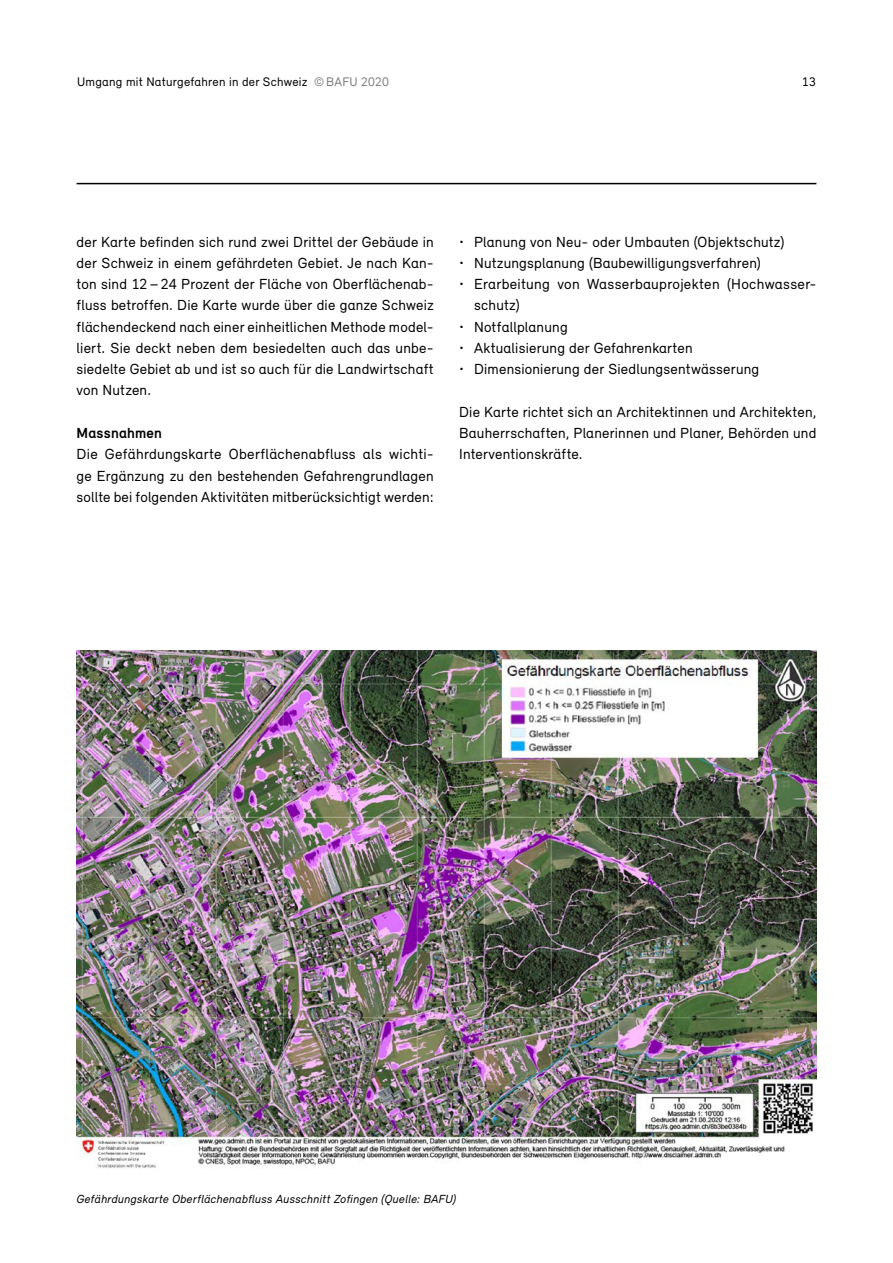
<style>
.page{position:relative;width:893px;height:1263px;background:#fff}
.page>*{position:absolute;margin:0;border:0;box-sizing:border-box;transform-origin:0 0}
._07_Inhalt_07_Grundtext{font:15px/21.3px "Relevant";letter-spacing:.015em;color:#000;text-align:justify}
._07_Inhalt_07_Grundtext_aufz{font:15px/21.3px "Relevant";letter-spacing:.015em;color:#000}
._07_Inhalt_07_Grundtext_aufz_abstand_n{font:15px "Relevant";letter-spacing:.015em;color:#000}
._07_Inhalt_07_Untertitel{font:700 15px "Relevant";letter-spacing:.015em;color:#000}
.t1{font:12.75px "Relevant";letter-spacing:.02em;color:#000}
._08_Legende_08_Legende_Text{font:italic 12px "Relevant";letter-spacing:.02em;color:#000}
.s1{color:#7c7c7c}
</style>
<div class="page">
<hr style="left:77px;top:183px;width:739px;height:1px;background:#000">
<img style="left:77px;top:651px;width:739px;height:517px">
<p class="t1" style="left:77px;top:74px;width:313px">Umgang mit Naturgefahren in der Schweiz <span class="s1">©BAFU 2020</span></p>
<p class="t1" style="left:802px;top:74px;width:15px">13</p>
<p class="_07_Inhalt_07_Grundtext" style="left:77px;top:231px;width:359px">der Karte befinden sich rund zwei Drittel der Gebäude in der Schweiz in einem gefährdeten Gebiet. Je nach Kan&shy;ton sind 12–24 Prozent der Fläche von Oberflächenab&shy;fluss betroffen. Die Karte wurde über die ganze Schweiz flächendeckend nach einer einheitlichen Methode model&shy;liert. Sie deckt neben dem besiedelten auch das unbe&shy;siedelte Gebiet ab und ist so auch für die Landwirtschaft von Nutzen.</p>
<h3 class="_07_Inhalt_07_Untertitel" style="left:77px;top:424px;width:87px">Massnahmen</h3>
<p class="_07_Inhalt_07_Grundtext" style="left:77px;top:443px;width:359px">Die Gefährdungskarte Oberflächenabfluss als wichti&shy;ge Ergänzung zu den bestehenden Gefahrengrundlagen sollte bei folgenden Aktivitäten mitberücksichtigt werden:</p>
<p class="_07_Inhalt_07_Grundtext_aufz" style="left:459px;top:231px;width:327px">• Planung von Neu- oder Umbauten (Objektschutz)</p>
<p class="_07_Inhalt_07_Grundtext_aufz" style="left:459px;top:252px;width:303px">• Nutzungsplanung (Baubewilligungsverfahren)</p>
<p class="_07_Inhalt_07_Grundtext_aufz" style="left:474px;top:273px;width:344px;text-indent:-15px">• Erarbeitung von Wasserbauprojekten (Hochwasser&shy;schutz)</p>
<p class="_07_Inhalt_07_Grundtext_aufz" style="left:459px;top:316px;width:110px">• Notfallplanung</p>
<p class="_07_Inhalt_07_Grundtext_aufz" style="left:459px;top:337px;width:235px">• Aktualisierung der Gefahrenkarten</p>
<p class="_07_Inhalt_07_Grundtext_aufz_abstand_n" style="left:459px;top:360px;width:302px">• Dimensionierung der Siedlungsentwässerung</p>
<p class="_07_Inhalt_07_Grundtext" style="left:459px;top:401px;width:359px">Die Karte richtet sich an Architektinnen und Architekten, Bauherrschaften, Planerinnen und Planer, Behörden und Interventionskräfte.</p>
<p class="_08_Legende_08_Legende_Text" style="left:77px;top:1192px;width:381px">Gefährdungskarte Oberflächenabfluss Ausschnitt Zofingen (Quelle: BAFU)</p>
</div>
